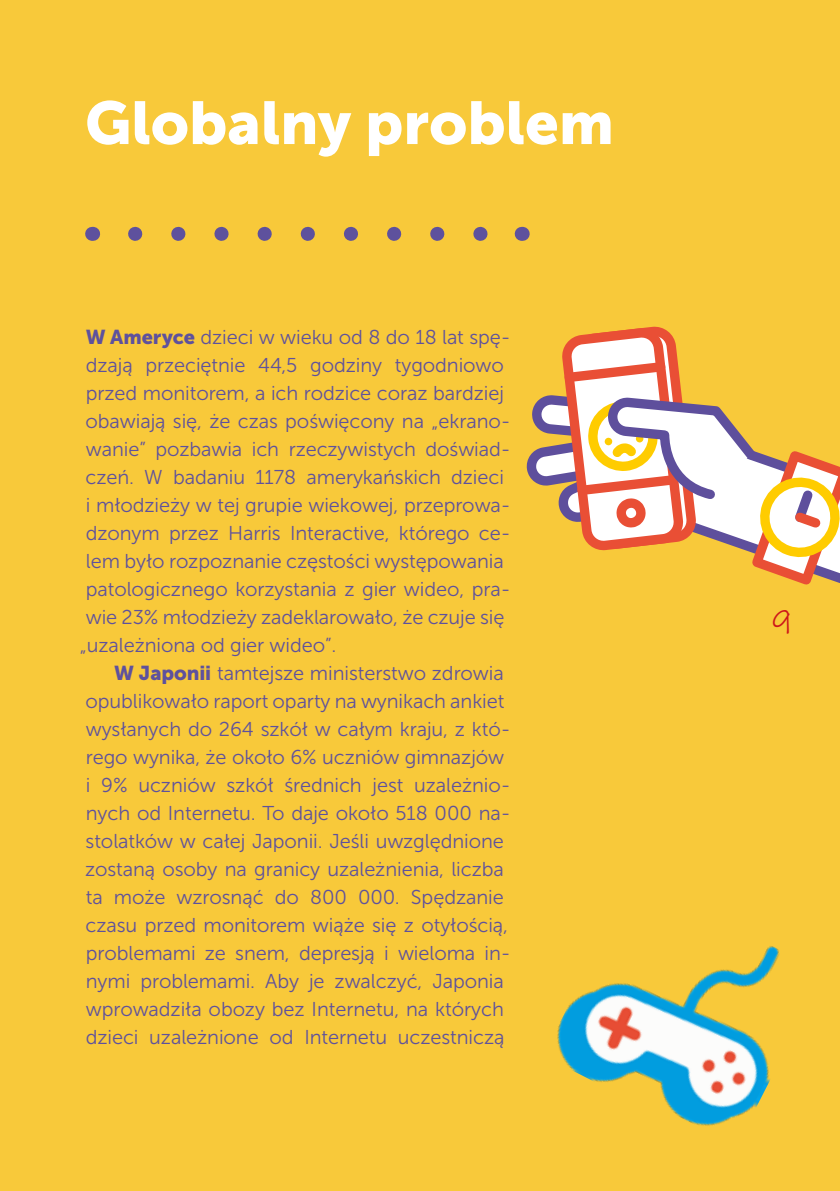
<style>
.page{position:relative;width:840px;height:1191px;background:#fff}
.page>*{position:absolute;margin:0;border:0;box-sizing:border-box;transform-origin:0 0}
.t1{font:60px "Museo Sans 900";color:#fff}
.t2{font:32px "Ink Free";color:#cd171a}
.t3{font:20px "Museo Sans 300";letter-spacing:-.005em;color:#5e519d}
.s1{font-family:"Museo Sans 900"}
</style>
<div class="page">
<div style="left:0;top:0;width:839px;height:1191px;background:#f8c93a"></div>
<svg style="left:135px;top:227px;width:353px;height:14px"></svg>
<svg style="left:92px;top:227px;width:1px;height:14px"></svg>
<svg style="left:521px;top:227px;width:1px;height:14px"></svg>
<svg style="left:526px;top:328px;width:313px;height:257px"></svg>
<img style="left:557px;top:946px;width:222px;height:180px">
<h1 class="t1" style="left:85px;top:89px;width:530px">Globalny problem</h1>
<p class="t3" style="left:86px;top:326px;width:426px"><span class="s1">W Ameryce</span> dzieci w wieku od 8 do 18 lat spę-</p>
<p class="t3" style="left:86px;top:354px;width:419px">dzają przeciętnie 44,5 godziny tygodniowo</p>
<p class="t3" style="left:86px;top:382px;width:419px">przed monitorem, a ich rodzice coraz bardziej</p>
<p class="t3" style="left:85px;top:410px;width:426px">obawiają się, że czas poświęcony na „ekrano-</p>
<p class="t3" style="left:86px;top:438px;width:426px">wanie” pozbawia ich rzeczywistych doświad-</p>
<p class="t3" style="left:85px;top:466px;width:420px">czeń. W badaniu 1178 amerykańskich dzieci</p>
<p class="t3" style="left:86px;top:494px;width:426px">i młodzieży w tej grupie wiekowej, przeprowa-</p>
<p class="t3" style="left:86px;top:522px;width:426px">dzonym przez Harris Interactive, którego ce-</p>
<p class="t3" style="left:86px;top:550px;width:419px">lem było rozpoznanie częstości występowania</p>
<p class="t3" style="left:86px;top:578px;width:426px">patologicznego korzystania z gier wideo, pra-</p>
<p class="t3" style="left:86px;top:606px;width:420px">wie 23% młodzieży zadeklarowało, że czuje się</p>
<p class="t3" style="left:80px;top:634px;width:258px">„uzależniona od gier wideo”.</p>
<p class="t3" style="left:114px;top:662px;width:391px"><span class="s1">W Japonii</span> tamtejsze ministerstwo zdrowia</p>
<p class="t3" style="left:85px;top:690px;width:420px">opublikowało raport oparty na wynikach ankiet</p>
<p class="t3" style="left:86px;top:718px;width:426px">wysłanych do 264 szkół w całym kraju, z któ-</p>
<p class="t3" style="left:86px;top:746px;width:419px">rego wynika, że około 6% uczniów gimnazjów</p>
<p class="t3" style="left:86px;top:774px;width:426px">i 9% uczniów szkół średnich jest uzależnio-</p>
<p class="t3" style="left:86px;top:802px;width:426px">nych od Internetu. To daje około 518 000 na-</p>
<p class="t3" style="left:86px;top:830px;width:419px">stolatków w całej Japonii. Jeśli uwzględnione</p>
<p class="t3" style="left:85px;top:858px;width:420px">zostaną osoby na granicy uzależnienia, liczba</p>
<p class="t3" style="left:86px;top:886px;width:419px">ta może wzrosnąć do 800 000. Spędzanie</p>
<p class="t3" style="left:85px;top:914px;width:424px">czasu przed monitorem wiąże się z otyłością,</p>
<p class="t3" style="left:86px;top:942px;width:426px">problemami ze snem, depresją i wieloma in-</p>
<p class="t3" style="left:86px;top:970px;width:419px">nymi problemami. Aby je zwalczyć, Japonia</p>
<p class="t3" style="left:86px;top:998px;width:419px">wprowadziła obozy bez Internetu, na których</p>
<p class="t3" style="left:86px;top:1026px;width:420px">dzieci uzależnione od Internetu uczestniczą</p>
<h2 class="t2" style="left:771px;top:602px;width:21px">9</h2>
</div>
